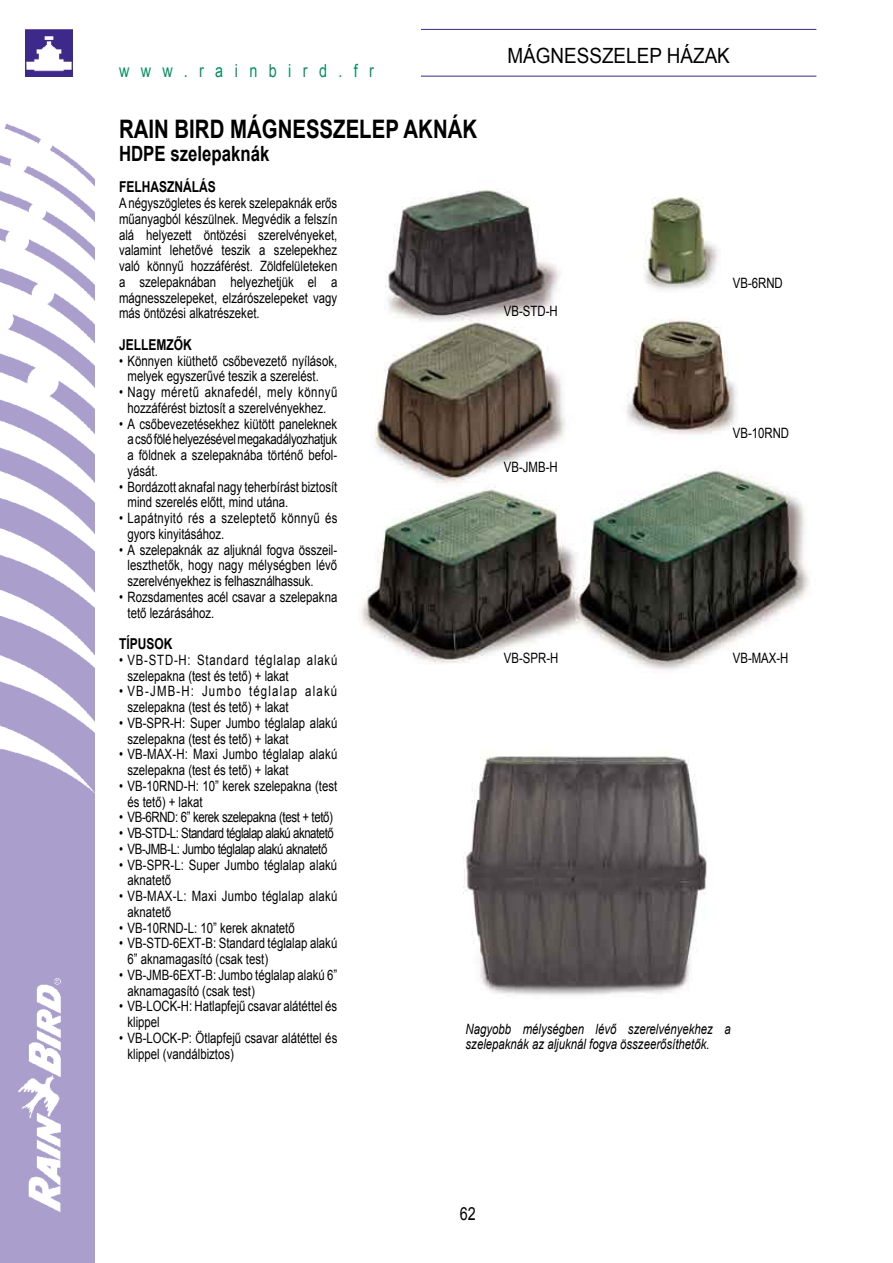
<style>
.page{position:relative;width:893px;height:1263px;background:#fff}
.page>*{position:absolute;margin:0;border:0;box-sizing:border-box;transform-origin:0 0}
.t1{font:700 25.5px "Arial";color:#000;scale:.8 1}
.t2{font:21px "Arial";color:#000;scale:.9 1}
.t3{font:700 21px "Arial";color:#000;scale:.8 1}
.t4{font:18px "Arial";letter-spacing:.795em;color:#00915c;scale:.8 1}
.t5{font:18px "Arial";color:#000;scale:.8 1}
.t6{font:700 15px "Arial";color:#000;scale:.8 1}
.t7{font:14.25px/15.8px "Arial";color:#000;scale:.8 1}
.t8{font:italic 14.25px/15.8px "Arial";color:#000;scale:.8 1}
.t9{font:14.25px "Arial";letter-spacing:-.03em;color:#000;scale:.8 1}
.t10{font:14.25px/15.8px "Arial";letter-spacing:.07em;color:#000;scale:.8 1}
.t11{font:14.25px/15.8px "Arial";letter-spacing:.025em;color:#000;scale:.8 1}
.t12{font:14.25px/15.8px "Arial";letter-spacing:.02em;color:#000;scale:.8 1}
.t13{font:14.25px "Arial";letter-spacing:-.04em;color:#000;scale:.8 1}
</style>
<div class="page">
<img style="left:464px;top:756px;width:243px;height:239px">
<img style="left:359px;top:189px;width:450px;height:481px">
<hr style="left:421px;top:76px;width:395px;height:1px;background:#3c288a">
<hr style="left:421px;top:29px;width:395px;height:1px;background:#3c288a">
<img style="left:26px;top:30px;width:46px;height:47px">
<img style="left:0;top:124px;width:95px;height:1139px">
<p class="t4" style="left:119px;top:58px;width:320px">www.rainbird.fr</p>
<h1 class="t1" style="left:119px;top:112px;width:449px">RAIN BIRD MÁGNESSZELEP AKNÁK</h1>
<h2 class="t3" style="left:119px;top:140px;width:189px">HDPE szelepaknák</h2>
<h2 class="t2" style="left:508px;top:42px;width:249px">MÁGNESSZELEP HÁZAK</h2>
<p class="t6" style="left:119px;top:177px;width:122px">FELHASZNÁLÁS</p>
<p class="t7" style="left:119px;top:195px;width:274px;text-align:justify">A négyszögletes és kerek szelepaknák erős műanyagból készülnek. Megvédik a felszín alá helyezett öntözési szerelvényeket, valamint lehetővé teszik a szelepekhez való könnyű hozzáférést. Zöldfelületeken a szelepaknában helyezhetjük el a mágnesszelepeket, elzárószelepeket vagy más öntözési alkatrészeket.</p>
<p class="t6" style="left:119px;top:335px;width:92px">JELLEMZŐK</p>
<p class="t7" style="left:128px;top:353px;width:264px;text-indent:-8px">• Könnyen kiüthető csőbevezető nyílások, melyek egyszerűvé teszik a szerelést.</p>
<p class="t7" style="left:119px;top:384px;width:274px;text-align:center">• Nagy méretű aknafedél, mely könnyű hozzáférést biztosít a szerelvényekhez.</p>
<p class="t7" style="left:128px;top:416px;width:264px;text-align:justify;text-indent:-8px">• A csőbevezetésekhez kiütött paneleknek a cső fölé helyezésével megakadályozhatjuk a földnek a szelepaknába történő befol&shy;yását.</p>
<p class="t7" style="left:128px;top:479px;width:264px;text-indent:-8px">• Bordázott aknafal nagy teherbírást biztosít mind szerelés előtt, mind utána.</p>
<p class="t11" style="left:128px;top:510px;width:264px;text-indent:-8px">• Lapátnyitó rés a szeleptető könnyű és gyors kinyitásához.</p>
<p class="t7" style="left:128px;top:542px;width:264px;text-align:justify;text-indent:-8px">• A szelepaknák az aljuknál fogva összeil&shy;leszthetők, hogy nagy mélységben lévő szerelvényekhez is felhasználhassuk.</p>
<p class="t7" style="left:128px;top:589px;width:264px;text-indent:-8px">• Rozsdamentes acél csavar a szelepakna tető lezárásához.</p>
<p class="t6" style="left:119px;top:634px;width:68px">TÍPUSOK</p>
<p class="t10" style="left:128px;top:652px;width:264px;text-indent:-8px">• VB-STD-H: Standard téglalap alakú szelepakna (test és tető) + lakat</p>
<p class="t7" style="left:128px;top:683px;width:264px;text-indent:-8px">• VB-JMB-H: Jumbo téglalap alakú szelepakna (test és tető) + lakat</p>
<p class="t7" style="left:128px;top:715px;width:264px;text-indent:-8px">• VB-SPR-H: Super Jumbo téglalap alakú szelepakna (test és tető) + lakat</p>
<p class="t7" style="left:128px;top:746px;width:264px;text-indent:-8px">• VB-MAX-H: Maxi Jumbo téglalap alakú szelepakna (test és tető) + lakat</p>
<p class="t7" style="left:128px;top:778px;width:264px;text-indent:-8px">• VB-10RND-H: 10” kerek szelepakna (test és tető) + lakat</p>
<p class="t9" style="left:119px;top:808px;width:269px">• VB-6RND: 6” kerek szelepakna (test + tető)</p>
<p class="t13" style="left:119px;top:824px;width:270px">• VB-STD-L: Standard téglalap alakú aknatető</p>
<p class="t9" style="left:119px;top:839px;width:262px">• VB-JMB-L: Jumbo téglalap alakú aknatető</p>
<p class="t7" style="left:128px;top:857px;width:264px;text-indent:-8px">• VB-SPR-L: Super Jumbo téglalap alakú aknatető</p>
<p class="t12" style="left:128px;top:888px;width:264px;text-indent:-8px">• VB-MAX-L: Maxi Jumbo téglalap alakú aknatető</p>
<p class="t7" style="left:119px;top:920px;width:221px">• VB-10RND-L: 10” kerek aknatető</p>
<p class="t7" style="left:128px;top:935px;width:264px;text-indent:-8px">• VB-STD-6EXT-B: Standard téglalap alakú<br>6” aknamagasító (csak test)</p>
<p class="t7" style="left:128px;top:967px;width:264px;text-indent:-8px">• VB-JMB-6EXT-B: Jumbo téglalap alakú 6” aknamagasító (csak test)</p>
<p class="t7" style="left:128px;top:998px;width:264px;text-indent:-8px">• VB-LOCK-H: Hatlapfejű csavar alátéttel és klippel</p>
<p class="t7" style="left:128px;top:1030px;width:264px;text-indent:-8px">• VB-LOCK-P: Ötlapfejű csavar alátéttel és klippel (vandálbiztos)</p>
<p class="t7" style="left:504px;top:304px;width:69px">VB-STD-H</p>
<p class="t7" style="left:504px;top:460px;width:69px">VB-JMB-H</p>
<p class="t7" style="left:504px;top:650px;width:70px">VB-SPR-H</p>
<p class="t7" style="left:733px;top:276px;width:64px">VB-6RND</p>
<p class="t7" style="left:733px;top:426px;width:72px">VB-10RND</p>
<p class="t7" style="left:733px;top:650px;width:71px">VB-MAX-H</p>
<p class="t8" style="left:466px;top:1021px;width:333px">Nagyobb mélységben lévő szerelvényekhez a szelepaknák az aljuknál fogva összeerősíthetők.</p>
<p class="t5" style="left:460px;top:1202px;width:21px">62</p>
</div>
